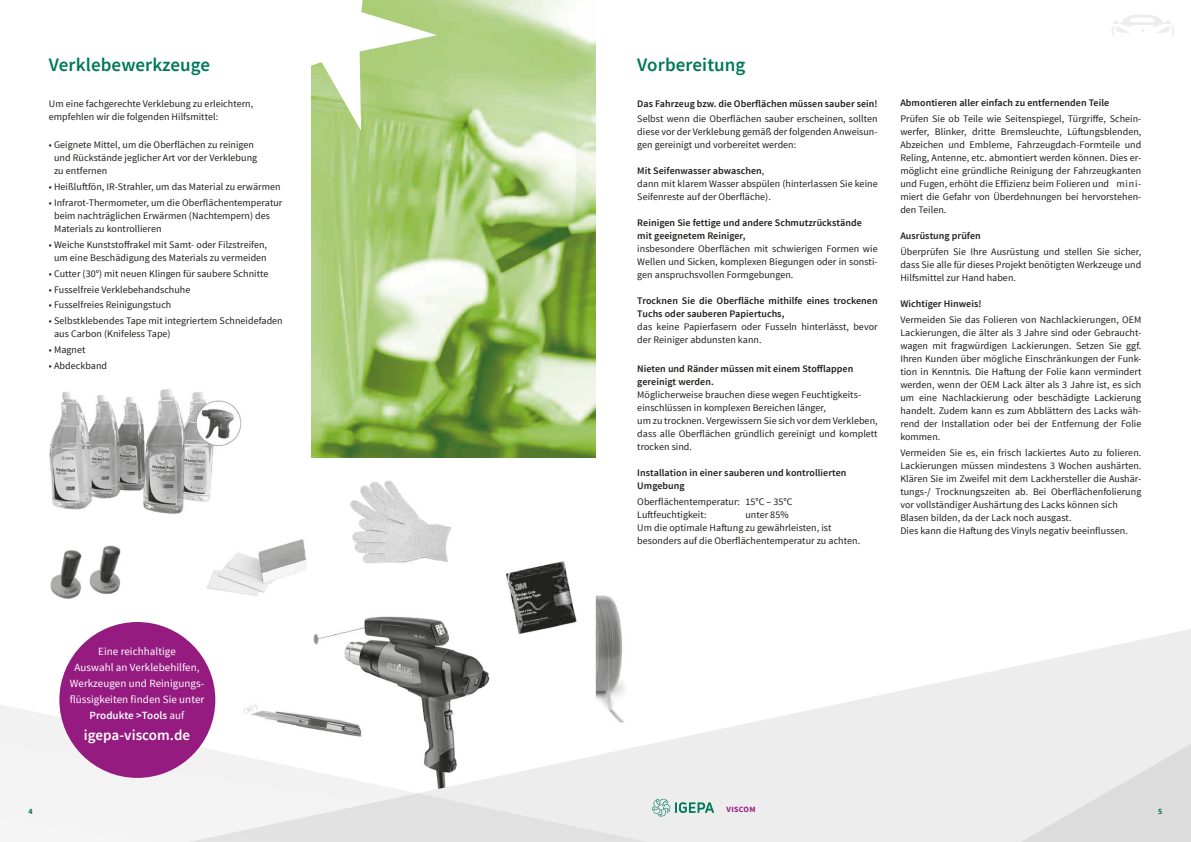
<style>
.page{position:relative;width:1191px;height:842px;background:#fff}
.page>*{position:absolute;margin:0;border:0;box-sizing:border-box;transform-origin:0 0}
.t1{font:600 19px "Source Sans Pro";letter-spacing:.005em;color:#007859}
.t2{font:600 15px "Source Sans Pro";letter-spacing:.005em;color:#fff}
.t3{font:11px/16px "Source Sans Pro";letter-spacing:.005em;color:#fff;text-align:center}
.t4{font:10px/13px "Source Sans Pro";letter-spacing:.005em;color:#1d1d1b}
.t5{font:600 10px/13px "Source Sans Pro";letter-spacing:.005em;color:#1d1d1b}
.t6{font:700 8px "Source Sans Pro";letter-spacing:.035em;color:#961b81}
.t7{font:700 8px "Source Sans Pro";color:#007859}
.s1{font-weight:600}
</style>
<div class="page">
<svg style="left:1111px;top:15px;width:63px;height:21px"></svg>
<img style="left:49px;top:384px;width:572px;height:290px">
<img style="left:312px;top:0;width:283px;height:458px">
<svg style="left:188px;top:629px;width:1003px;height:29px"></svg>
<div style="left:0;top:705px;width:182px;height:137px;background:#f3f3f3"></div>
<svg style="left:182px;top:658px;width:1009px;height:184px;fill:#ededed"></svg>
<svg style="left:311px;top:0;width:126px;height:131px"></svg>
<div style="left:59px;top:622px;width:156px;height:156px;background:#961b81;border-radius:50%"></div>
<svg style="left:652px;top:799px;width:62px;height:18px"></svg>
<h1 class="t1" style="left:49px;top:53px;width:163px">Verklebewerkzeuge</h1>
<p class="t4" style="left:49px;top:97px;width:206px">Um eine fachgerechte Verklebung zu erleichtern, empfehlen wir die folgenden Hilfsmittel:</p>
<p class="t4" style="left:54px;top:139px;width:205px;text-indent:-5px">• Geignete Mittel, um die Oberflächen zu reinigen und Rückstände jeglicher Art vor der Verklebung zu entfernen</p>
<p class="t4" style="left:49px;top:181px;width:233px">• Heißluftfön, IR-Strahler, um das Material zu erwärmen</p>
<p class="t4" style="left:54px;top:196px;width:230px;text-indent:-5px">• Infrarot-Thermometer, um die Oberflächentemperatur beim nachträglichen Erwärmen (Nachtempern) des<br>Materials zu kontrollieren</p>
<p class="t4" style="left:49px;top:238px;width:220px;text-align:center">• Weiche Kunststoffrakel mit Samt- oder Filzstreifen, um eine Beschädigung des Materials zu vermeiden</p>
<p class="t4" style="left:49px;top:267px;width:221px">• Cutter (30°) mit neuen Klingen für saubere Schnitte</p>
<p class="t4" style="left:49px;top:283px;width:143px">• Fusselfreie Verklebehandschuhe</p>
<p class="t4" style="left:49px;top:299px;width:124px">• Fusselfreies Reinigungstuch</p>
<p class="t4" style="left:54px;top:315px;width:230px;text-indent:-5px">• Selbstklebendes Tape mit integriertem Schneidefaden aus Carbon (Knifeless Tape)</p>
<p class="t4" style="left:49px;top:343px;width:38px">• Magnet</p>
<p class="t4" style="left:49px;top:359px;width:60px">• Abdeckband</p>
<p class="t3" style="left:70px;top:644px;width:136px">Eine reichhaltige<br>Auswahl an Verklebehilfen,<br>Werkzeugen und Reinigungs&shy;flüssigkeiten finden Sie unter<br><span class="s1">Produkte &gt;Tools</span> auf</p>
<h2 class="t2" style="left:84px;top:726px;width:108px">igepa-viscom.de</h2>
<h1 class="t1" style="left:637px;top:53px;width:110px">Vorbereitung</h1>
<p class="t5" style="left:637px;top:97px;width:242px">Das Fahrzeug bzw. die Oberflächen müssen sauber sein!</p>
<p class="t4" style="left:637px;top:113px;width:242px;text-align:justify">Selbst wenn die Oberflächen sauber erscheinen, sollten diese vor der Verklebung gemäß der folgenden Anweisun&shy;gen gereinigt und vorbereitet werden:</p>
<p class="t4" style="left:637px;top:165px;width:242px"><span class="s1">Mit Seifenwasser abwaschen</span>,<br>dann mit klarem Wasser abspülen (hinterlassen Sie keine<br>Seifenreste auf der Oberfläche).</p>
<p class="t5" style="left:637px;top:217px;width:226px">Reinigen Sie fettige und andere Schmutzrückstände mit geeignetem Reiniger,</p>
<p class="t4" style="left:637px;top:243px;width:242px;text-align:justify">insbesondere Oberflächen mit schwierigen Formen wie Wellen und Sicken, komplexen Biegungen oder in sonsti&shy;gen anspruchsvollen Formgebungen.</p>
<p class="t5" style="left:637px;top:295px;width:242px">Trocknen Sie die Oberfläche mithilfe eines trockenen<br>Tuchs oder sauberen Papiertuchs,</p>
<p class="t4" style="left:637px;top:321px;width:242px">das keine Papierfasern oder Fusseln hinterlässt, bevor der Reiniger abdunsten kann.</p>
<p class="t5" style="left:637px;top:363px;width:217px">Nieten und Ränder müssen mit einem Stofflappen gereinigt werden.</p>
<p class="t4" style="left:637px;top:389px;width:242px">Möglicherweise brauchen diese wegen Feuchtigkeits&shy;einschlüssen in komplexen Bereichen länger,<br>um zu trocknen. Vergewissern Sie sich vor dem Verkleben, dass alle Oberflächen gründlich gereinigt und komplett trocken sind.</p>
<p class="t5" style="left:637px;top:467px;width:211px">Installation in einer sauberen und kontrollierten<br>Umgebung</p>
<p class="t4" style="left:637px;top:495px;width:157px">Oberflächentemperatur: 15°C – 35°C<br>Luftfeuchtigkeit:</p>
<p class="t4" style="left:637px;top:508px;width:224px;text-indent:108px">unter 85%<br>Um die optimale Haftung zu gewährleisten, ist besonders auf die Oberflächentemperatur zu achten.</p>
<p class="t5" style="left:900px;top:97px;width:210px">Abmontieren aller einfach zu entfernenden Teile</p>
<p class="t4" style="left:900px;top:112px;width:242px;text-align:justify">Prüfen Sie ob Teile wie Seitenspiegel, Türgriffe, Schein&shy;werfer, Blinker, dritte Bremsleuchte, Lüftungsblenden, Abzeichen und Embleme, Fahrzeugdach-Formteile und Reling, Antenne, etc. abmontiert werden können. Dies er&shy;möglicht eine gründliche Reinigung der Fahrzeugkanten und Fugen, erhöht die Effizienz beim Folieren und mini&shy;miert die Gefahr von Überdehnungen bei hervorstehen&shy;den Teilen.</p>
<p class="t5" style="left:900px;top:230px;width:82px">Ausrüstung prüfen</p>
<p class="t4" style="left:900px;top:245px;width:242px;text-align:justify">Überprüfen Sie Ihre Ausrüstung und stellen Sie sicher, dass Sie alle für dieses Projekt benötigten Werkzeuge und Hilfsmittel zur Hand haben.</p>
<p class="t5" style="left:900px;top:297px;width:83px">Wichtiger Hinweis!</p>
<p class="t4" style="left:900px;top:313px;width:242px;text-align:justify">Vermeiden Sie das Folieren von Nachlackierungen, OEM Lackierungen, die älter als 3 Jahre sind oder Gebraucht&shy;wagen mit fragwürdigen Lackierungen. Setzen Sie ggf.<br>Ihren Kunden über mögliche Einschränkungen der Funk&shy;tion in Kenntnis. Die Haftung der Folie kann vermindert werden, wenn der OEM Lack älter als 3 Jahre ist, es sich um eine Nachlackierung oder beschädigte Lackierung handelt. Zudem kann es zum Abblättern des Lacks wäh&shy;rend der Installation oder bei der Entfernung der Folie kommen.</p>
<p class="t4" style="left:900px;top:446px;width:242px">Vermeiden Sie es, ein frisch lackiertes Auto zu folieren.<br>Lackierungen müssen mindestens 3 Wochen aushärten.<br>Klären Sie im Zweifel mit dem Lackhersteller die Aushär&shy;tungs-/ Trocknungszeiten ab. Bei Oberflächenfolierung vor vollständiger Aushärtung des Lacks können sich Blasen bilden, da der Lack noch ausgast.<br>Dies kann die Haftung des Vinyls negativ beeinflussen.</p>
<p class="t7" style="left:28px;top:806px;width:6px">4</p>
<p class="t6" style="left:726px;top:804px;width:30px">VISCOM</p>
<p class="t7" style="left:1158px;top:806px;width:6px">5</p>
</div>
